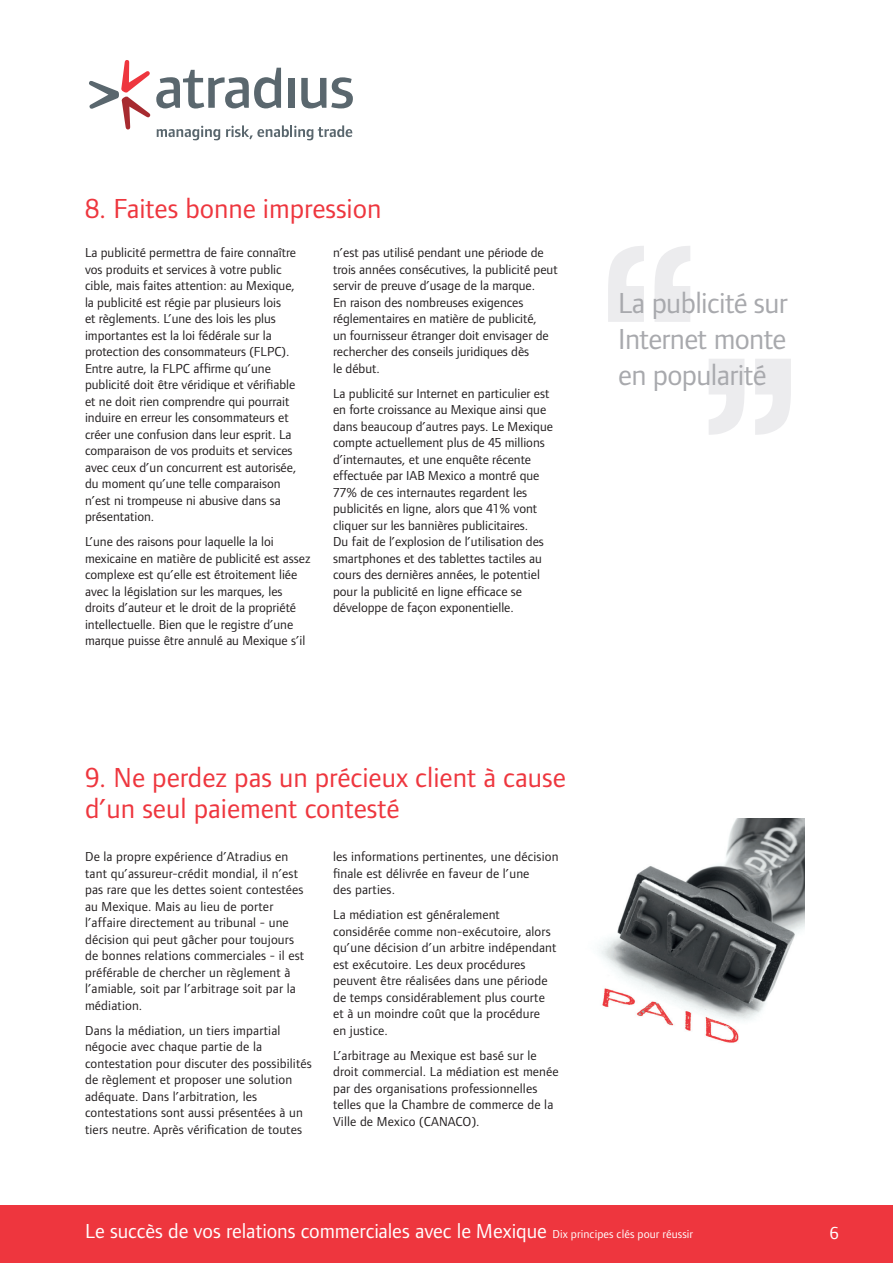
<style>
.page{position:relative;width:893px;height:1263px;background:#fff}
.page>*{position:absolute;margin:0;border:0;box-sizing:border-box;transform-origin:0 0}
.t1{font:30px/36px "Foundry Form Sans";letter-spacing:-.02em;color:#a8a9ad;text-align:justify}
.t2{font:28.5px/31.5px "Foundry Form Sans";color:#ee363e}
.t3{font:21px "Foundry Form Sans";letter-spacing:-.005em;color:#fff}
.t4{font:18px "Foundry Form Sans";color:#fff}
.t5{font:13.5px/16.5px "Foundry Form Sans";color:#231f20}
.s1{font-size:12px}
</style>
<div class="page">
<div style="left:0;top:1205px;width:893px;height:58px;background:#ee363e"></div>
<svg style="left:89px;top:60px;width:264px;height:80px"></svg>
<svg style="left:709px;top:359px;width:82px;height:76px"></svg>
<svg style="left:608px;top:246px;width:82px;height:76px"></svg>
<img style="left:599px;top:819px;width:206px;height:224px">
<h2 class="t2" style="left:85px;top:193px;width:298px">8. Faites bonne impression</h2>
<p class="t5" style="left:85px;top:244px;width:213px">La publicité permettra de faire connaître vos produits et services à votre public cible, mais faites attention: au Mexique, la publicité est régie par plusieurs lois<br>et règlements. L’une des lois les plus importantes est la loi fédérale sur la protection des consommateurs (FLPC).<br>Entre autre, la FLPC affirme qu’une publicité doit être véridique et vérifiable et ne doit rien comprendre qui pourrait induire en erreur les consommateurs et créer une confusion dans leur esprit. La comparaison de vos produits et services avec ceux d’un concurrent est autorisée, du moment qu’une telle comparaison n’est ni trompeuse ni abusive dans sa présentation.</p>
<p class="t5" style="left:85px;top:533px;width:227px">L’une des raisons pour laquelle la loi mexicaine en matière de publicité est assez complexe est qu’elle est étroitement liée avec la législation sur les marques, les droits d’auteur et le droit de la propriété intellectuelle. Bien que le registre d’une marque puisse être annulé au Mexique s’il</p>
<p class="t5" style="left:333px;top:244px;width:226px">n’est pas utilisé pendant une période de trois années consécutives, la publicité peut servir de preuve d’usage de la marque.<br>En raison des nombreuses exigences réglementaires en matière de publicité,<br>un fournisseur étranger doit envisager de rechercher des conseils juridiques dès<br>le début.</p>
<p class="t5" style="left:333px;top:385px;width:221px">La publicité sur Internet en particulier est en forte croissance au Mexique ainsi que dans beaucoup d’autres pays. Le Mexique compte actuellement plus de 45 millions d’internautes, et une enquête récente effectuée par IAB Mexico a montré que 77% de ces internautes regardent les publicités en ligne, alors que 41% vont cliquer sur les bannières publicitaires.<br>Du fait de l’explosion de l’utilisation des smartphones et des tablettes tactiles au cours des dernières années, le potentiel pour la publicité en ligne efficace se développe de façon exponentielle.</p>
<h1 class="t1" style="left:618px;top:285px;width:171px">La publicité sur Internet monte en popularité</h1>
<h2 class="t2" style="left:85px;top:761px;width:482px">9. Ne perdez pas un précieux client à cause d’un seul paiement contesté</h2>
<p class="t5" style="left:85px;top:848px;width:221px">De la propre expérience d’Atradius en tant qu’assureur-crédit mondial, il n’est pas rare que les dettes soient contestées au Mexique. Mais au lieu de porter l’affaire directement au tribunal - une décision qui peut gâcher pour toujours de bonnes relations commerciales - il est préférable de chercher un règlement à l’amiable, soit par l’arbitrage soit par la médiation.</p>
<p class="t5" style="left:85px;top:1022px;width:228px">Dans la médiation, un tiers impartial négocie avec chaque partie de la contestation pour discuter des possibilités de règlement et proposer une solution adéquate. Dans l’arbitration, les contestations sont aussi présentées à un tiers neutre. Après vérification de toutes</p>
<p class="t5" style="left:333px;top:848px;width:227px">les informations pertinentes, une décision finale est délivrée en faveur de l’une<br>des parties.</p>
<p class="t5" style="left:333px;top:906px;width:225px">La médiation est généralement considérée comme non-exécutoire, alors qu’une décision d’un arbitre indépendant est exécutoire. Les deux procédures peuvent être réalisées dans une période de temps considérablement plus courte et à un moindre coût que la procédure en justice.</p>
<p class="t5" style="left:333px;top:1047px;width:227px">L’arbitrage au Mexique est basé sur le droit commercial. La médiation est menée par des organisations professionnelles telles que la Chambre de commerce de la Ville de Mexico (CANACO).</p>
<h3 class="t3" style="left:85px;top:1219px;width:610px">Le succès de vos relations commerciales avec le Mexique <span class="s1">Dix principes clés pour réussir</span></h3>
<h3 class="t4" style="left:830px;top:1223px;width:10px">6</h3>
</div>
